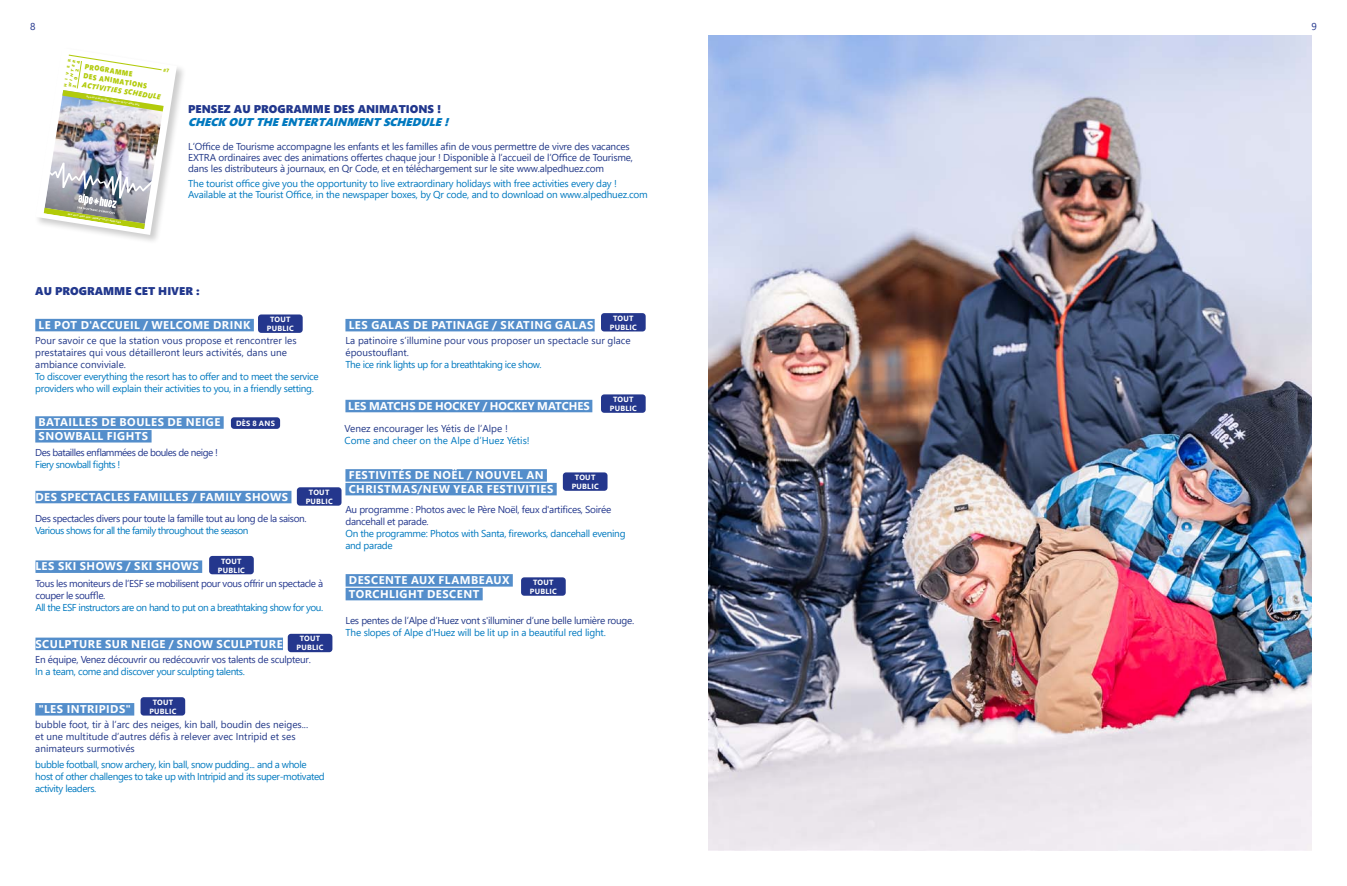
<style>
.page{position:relative;width:1347px;height:886px;background:#fff}
.page>*{position:absolute;margin:0;border:0;box-sizing:border-box;transform-origin:0 0}
.t1{font:700 11.25px/13.8px "Segoe UI";letter-spacing:.04em;color:#fff}
.t2{font:11.25px "Segoe UI Black";color:#21378d}
.t3{font:italic 11.25px "Segoe UI Black";color:#0079bf}
.t4{font:700 11.25px "Segoe UI";letter-spacing:.01em;color:#fff}
.t5{font:10px/12px "Segoe UI";letter-spacing:-.03em;color:#0079bf}
.t6{font:10px/12px "Segoe UI";color:#233988}
.t7{font:10px/11.2px "Segoe UI";letter-spacing:-.02em;color:#233988}
.t8{font:10px/12px "Segoe UI";letter-spacing:-.04em;color:#24378d}
.t9{font:10px/12px "Segoe UI";letter-spacing:-.03em;color:#24388d}
.t10{font:10px "Segoe UI";letter-spacing:-.05em;color:#0079bf}
.t11{font:10px "Segoe UI";letter-spacing:-.03em;color:#233988}
.t12{font:10px "Segoe UI";letter-spacing:-.05em;color:#24388d}
.t13{font:10px "Segoe UI";color:#0079bf}
.t14{font:700 7.5px/9px "Segoe UI";letter-spacing:.035em;color:#fff;text-align:center}
.t15{font:7.38px/9.2px "Segoe UI Black";color:#b2cb0b;scale:.89 1}
.t16{font:italic 7.38px "Segoe UI Black";color:#b2cb0b;scale:.89 1}
.t17{font:4.38px "Segoe UI Black";color:#b2cb0b;scale:1.12 1}
.t18{font:italic 3.62px "Segoe UI Black";color:#b2cb0b;scale:1.12 1}
.t19{font:3.62px "Segoe UI Black";color:#b2cb0b;scale:1.12 1}
.t20{font:700 2.25px "Segoe UI";color:#fff;scale:.89 1}
</style>
<div class="page">
<div style="left:34px;top:47px;width:153px;height:197px;background:#000;opacity:.2"></div>
<div style="left:35px;top:319px;width:219px;height:12px;background:#548ecb"></div>
<div style="left:35px;top:416px;width:189px;height:13px;background:#548ecb"></div>
<div style="left:35px;top:430px;width:117px;height:12px;background:#548ecb"></div>
<div style="left:231px;top:417px;width:49px;height:12px;background:#24378d;border-radius:3px"></div>
<div style="left:35px;top:491px;width:256px;height:12px;background:#548ecb"></div>
<div style="left:345px;top:319px;width:249px;height:12px;background:#548ecb"></div>
<div style="left:345px;top:400px;width:247px;height:12px;background:#548ecb"></div>
<div style="left:35px;top:560px;width:167px;height:13px;background:#548ecb"></div>
<div style="left:35px;top:637px;width:248px;height:13px;background:#548ecb"></div>
<div style="left:35px;top:703px;width:99px;height:12px;background:#548ecb"></div>
<div style="left:345px;top:469px;width:202px;height:13px;background:#548ecb"></div>
<div style="left:345px;top:483px;width:211px;height:12px;background:#548ecb"></div>
<div style="left:563px;top:472px;width:44px;height:19px;background:#24378d;border-radius:3px"></div>
<div style="left:345px;top:574px;width:168px;height:13px;background:#548ecb"></div>
<div style="left:345px;top:588px;width:138px;height:12px;background:#548ecb"></div>
<div style="left:521px;top:577px;width:45px;height:19px;background:#24378d;border-radius:3px"></div>
<div style="left:258px;top:314px;width:45px;height:19px;background:#24378d;border-radius:3px"></div>
<div style="left:209px;top:556px;width:45px;height:18px;background:#24378d;border-radius:3px"></div>
<div style="left:601px;top:313px;width:44px;height:18px;background:#24378d;border-radius:3px"></div>
<div style="left:601px;top:394px;width:44px;height:19px;background:#24378d;border-radius:3px"></div>
<div style="left:297px;top:487px;width:44px;height:19px;background:#24378d;border-radius:3px"></div>
<div style="left:140px;top:697px;width:45px;height:18px;background:#24378d;border-radius:3px"></div>
<div style="left:288px;top:634px;width:44px;height:18px;background:#24378d;border-radius:3px"></div>
<img style="left:709px;top:35px;width:602px;height:815px">
<img style="left:35px;top:48px;width:142px;height:187px">
<p class="t8" style="left:30px;top:20px;width:7px">8</p>
<p class="t8" style="left:1311px;top:20px;width:7px">9</p>
<p class="t19" style="left:63px;top:86px;width:26px;rotate:-81deg">HIVER</p>
<p class="t18" style="left:67px;top:87px;width:26px;rotate:-81deg">WINTER</p>
<p class="t17" style="left:71px;top:87px;width:26px;rotate:-81deg">2024</p>
<p class="t15" style="left:86px;top:61px;width:74px;rotate:9deg">PROGRAMME<br>DES ANIMATIONS</p>
<p class="t16" style="left:83px;top:79px;width:91px;rotate:9deg">ACTIVITIES SCHEDULE</p>
<p class="t20" style="left:87px;top:94px;width:62px;rotate:9deg">DU 6 AU 21 AVRIL 2024 - FROM 6<sup>TH</sup> TO 21<sup>ST</sup> APRIL 2024</p>
<p class="t20" style="left:68px;top:212px;width:62px;rotate:9deg">DU 6 AU 21 AVRIL 2024 - FROM 6<sup>TH</sup> TO 21<sup>ST</sup> APRIL 2024</p>
<p class="t2" style="left:188px;top:100px;width:254px">PENSEZ AU PROGRAMME DES ANIMATIONS !</p>
<p class="t3" style="left:188px;top:114px;width:265px">CHECK OUTTHEENTERTAINMENTSCHEDULE!</p>
<p class="t7" style="left:188px;top:140px;width:446px">L’Office de Tourisme accompagne les enfants et les familles afin de vous permettre de vivre des vacances<br>EXTRA ordinaires avec des animations offertes chaque jour ! Disponible à l’accueil de l’Office de Tourisme, dans les distributeurs à journaux, en Qr Code, et en téléchargement sur le site www.alpedhuez.com</p>
<p class="t5" style="left:188px;top:177px;width:461px;line-height:11.2px">The tourist office give you the opportunity to live extraordinary holidays with free activities every day !<br>Available at the Tourist Office, in the newspaper boxes, by Qr code, and to download on www.alpedhuez.com</p>
<p class="t2" style="left:35px;top:283px;width:166px">AU PROGRAMME CET HIVER :</p>
<p class="t1" style="left:39px;top:317px;width:213px">LE POT D'ACCUEIL / WELCOME DRINK</p>
<p class="t14" style="left:267px;top:314px;width:29px">TOUT<br>PUBLIC</p>
<p class="t6" style="left:35px;top:334px;width:263px">Pour savoir ce que la station vous propose et rencontrer les prestataires qui vous détailleront leurs activités, dans une ambiance conviviale.</p>
<p class="t5" style="left:35px;top:370px;width:285px">To discover everything the resort has to offer and to meet the service providers who will explain their activities to you, in a friendly setting.</p>
<p class="t1" style="left:39px;top:414px;width:183px">BATAILLES DE BOULES DE NEIGE<br>SNOWBALL FIGHTS</p>
<p class="t14" style="left:236px;top:418px;width:40px">DÈS 8 ANS</p>
<p class="t12" style="left:35px;top:443px;width:184px">Des batailles enflammées de boules de neige !</p>
<p class="t10" style="left:35px;top:455px;width:86px">Fiery snowball fights !</p>
<p class="t1" style="left:35px;top:489px;width:254px">DES SPECTACLES FAMILLES / FAMILY SHOWS</p>
<p class="t14" style="left:306px;top:487px;width:29px">TOUT<br>PUBLIC</p>
<p class="t8" style="left:35px;top:511px;width:273px">Des spectacles divers pour toute la famille tout au long de la saison.</p>
<p class="t10" style="left:35px;top:521px;width:215px">Various shows for all the family throughout the season</p>
<p class="t1" style="left:35px;top:559px;width:165px">LES SKI SHOWS / SKI SHOWS</p>
<p class="t14" style="left:218px;top:556px;width:29px">TOUT<br>PUBLIC</p>
<p class="t8" style="left:35px;top:577px;width:289px">Tous les moniteurs de l’ESF se mobilisent pour vous offrir un spectacle à couper le souffle.</p>
<p class="t10" style="left:35px;top:598px;width:289px">All the ESF instructors are on hand to put on a breathtaking show for you.</p>
<p class="t1" style="left:35px;top:636px;width:249px">SCULPTURE SUR NEIGE / SNOW SCULPTURE</p>
<p class="t14" style="left:296px;top:634px;width:29px">TOUT<br>PUBLIC</p>
<p class="t9" style="left:35px;top:652px;width:277px">En équipe, Venez découvrir ou redécouvrir vos talents de sculpteur.</p>
<p class="t5" style="left:35px;top:664px;width:211px">In a team, come and discover your sculpting talents.</p>
<p class="t1" style="left:38px;top:701px;width:94px">"LES INTRIPIDS"</p>
<p class="t14" style="left:149px;top:697px;width:29px">TOUT<br>PUBLIC</p>
<p class="t6" style="left:35px;top:718px;width:274px">bubble foot, tir à l’arc des neiges, kin ball, boudin des neiges... et une multitude d’autres défis à relever avec Intripid et ses animateurs surmotivés</p>
<p class="t5" style="left:35px;top:757px;width:291px">bubble football, snow archery, kin ball, snow pudding... and a whole host of other challenges to take up with Intripid and its super-motivated activity leaders.</p>
<p class="t14" style="left:610px;top:313px;width:29px">TOUT<br>PUBLIC</p>
<p class="t1" style="left:349px;top:317px;width:246px">LES GALAS DE PATINAGE / SKATING GALAS</p>
<p class="t6" style="left:345px;top:334px;width:287px">La patinoire s’illumine pour vous proposer un spectacle sur glace époustouflant.</p>
<p class="t5" style="left:345px;top:358px;width:198px">The ice rink lights up for a breathtaking ice show.</p>
<p class="t4" style="left:348px;top:395px;width:243px">LES MATCHS DE HOCKEY / HOCKEY MATCHES</p>
<p class="t14" style="left:610px;top:394px;width:29px">TOUT<br>PUBLIC</p>
<p class="t6" style="left:344px;top:421px;width:165px">Venez encourager les Yétis de l’Alpe !</p>
<p class="t13" style="left:344px;top:431px;width:187px">Come and cheer on the Alpe d’Huez Yétis!</p>
<p class="t1" style="left:349px;top:467px;width:206px">FESTIVITÉS DE NOËL / NOUVEL AN<br>CHRISTMAS/NEW YEAR FESTIVITIES</p>
<p class="t14" style="left:571px;top:472px;width:29px">TOUT<br>PUBLIC</p>
<p class="t9" style="left:345px;top:502px;width:267px">Au programme : Photos avec le Père Noël, feux d'artifices, Soirée dancehall et parade.</p>
<p class="t5" style="left:345px;top:526px;width:281px">On the programme: Photos with Santa, fireworks, dancehall evening and parade</p>
<p class="t1" style="left:349px;top:572px;width:162px">DESCENTE AUX FLAMBEAUX<br>TORCHLIGHT DESCENT</p>
<p class="t14" style="left:530px;top:577px;width:29px">TOUT<br>PUBLIC</p>
<p class="t11" style="left:345px;top:611px;width:290px">Les pentes de l’Alpe d’Huez vont s'illuminer d’une belle lumière rouge.</p>
<p class="t5" style="left:345px;top:626px;width:262px">The slopes of Alpe d'Huez will be lit up in a beautiful red light.</p>
</div>
